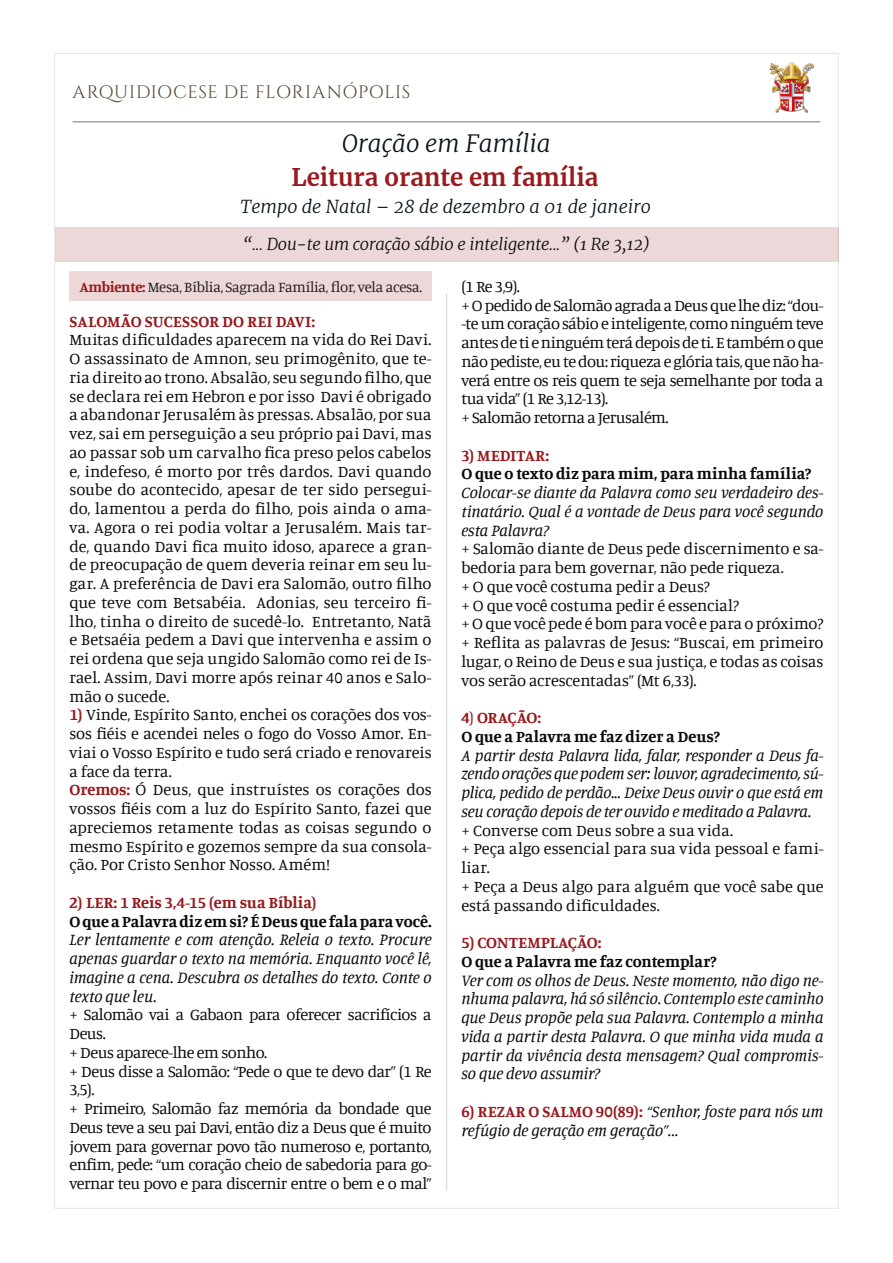
<style>
.page{position:relative;width:893px;height:1263px;background:#fff}
.page>*{position:absolute;margin:0;border:0;box-sizing:border-box;transform-origin:0 0}
.Título{font:700 24px "Merriweather";color:#981a1e}
.Título-2{font:italic 300 24px "Merriweather";color:#0c121a}
.Título-3{font:italic 300 18px "Merriweather";color:#0c121a}
.t1{font:18px "Cinzel";letter-spacing:.03em;color:#564a36}
.Estilo_de_parágrafo{font:16.5px/18.8px "Manuale";letter-spacing:-.01em;color:#0b090c;text-align:justify}
.Estilo_de_parágrafo-2{font:italic 16.5px/18.8px "Manuale";letter-spacing:-.005em;color:#0b090c;text-align:justify}
.Estilo_de_parágrafo-3{font:16.5px/18.8px "Manuale";letter-spacing:-.03em;color:#0b090c}
.Estilo_de_parágrafo-4{font:700 16.5px "Manuale";color:#0b090c}
.Estilo_de_parágrafo-5{font:700 16.5px "Manuale";letter-spacing:.005em;color:#981a1e}
.Título-4{font:italic 300 16.5px "Merriweather";letter-spacing:-.01em;color:#0b090c}
.Estilo_de_parágrafo-6{font:16.5px/18.8px "Manuale";letter-spacing:.01em;color:#0b090c}
.Estilo_de_parágrafo-7{font:15px "Manuale";letter-spacing:-.02em;color:#231f20}
.s1{font-weight:700;color:#981a1e}
.s2{font-weight:400}
.s3{font-weight:700;font-style:normal;color:#981a1e}
</style>
<div class="page">
<hr style="left:73px;top:121px;width:747px;height:1px;background:#061b21">
<img style="left:769px;top:61px;width:45px;height:53px">
<div style="left:55px;top:227px;width:784px;height:34px;background:#edd8d9"></div>
<div style="left:69px;top:271px;width:363px;height:29px;background:#edd8d9"></div>
<hr style="left:446px;top:293px;width:1px;height:898px;background:#a6a594">
<p class="t1" style="left:73px;top:82px;width:339px">ARQUIDIOCESE DE FLORIANÓPOLIS</p>
<p class="Título-2" style="left:342px;top:127px;width:210px">Oração em Família</p>
<p class="Título" style="left:291px;top:161px;width:308px">Leitura orante em família</p>
<p class="Título-3" style="left:240px;top:193px;width:412px">Tempo de Natal – 28 de dezembro a 01 de janeiro</p>
<p class="Título-4" style="left:243px;top:232px;width:408px">“... Dou-te um coração sábio e inteligente...” (1 Re 3,12)</p>
<p class="Estilo_de_parágrafo-7" style="left:80px;top:277px;width:344px"><span class="s1">Ambiente:</span> Mesa, Bíblia, Sagrada Família, flor, vela acesa.</p>
<p class="Estilo_de_parágrafo" style="left:461px;top:276px;width:60px">(1 Re 3,9).</p>
<p class="Estilo_de_parágrafo" style="left:461px;top:295px;width:364px">+ O pedido de Salomão agrada a Deus que lhe diz: “dou--te um coração sábio e inteligente, como ninguém teve antes de ti e ninguém terá depois de ti. E também o que não pediste, eu te dou: riqueza e glória tais, que não ha&shy;verá entre os reis quem te seja semelhante por toda a tua vida” (1 Re 3,12-13).</p>
<p class="Estilo_de_parágrafo-3" style="left:461px;top:408px;width:209px">+ Salomão retorna a Jerusalém.</p>
<p class="Estilo_de_parágrafo-5" style="left:461px;top:444px;width:89px">3) MEDITAR:</p>
<p class="Estilo_de_parágrafo-4" style="left:461px;top:463px;width:352px">O que o texto diz para mim, para minha família?</p>
<p class="Estilo_de_parágrafo-2" style="left:461px;top:483px;width:364px">Colocar-se diante da Palavra como seu verdadeiro des&shy;tinatário. Qual é a vontade de Deus para você segundo esta Palavra?</p>
<p class="Estilo_de_parágrafo" style="left:461px;top:539px;width:364px">+ Salomão diante de Deus pede discernimento e sa&shy;bedoria para bem governar, não pede riqueza.</p>
<p class="Estilo_de_parágrafo" style="left:461px;top:576px;width:250px">+ O que você costuma pedir a Deus?</p>
<p class="Estilo_de_parágrafo" style="left:461px;top:595px;width:279px">+ O que você costuma pedir é essencial?</p>
<p class="Estilo_de_parágrafo" style="left:461px;top:614px;width:364px">+ O que você pede é bom para você e para o próximo?</p>
<p class="Estilo_de_parágrafo" style="left:461px;top:633px;width:364px">+ Reflita as palavras de Jesus: “Buscai, em primeiro lugar, o Reino de Deus e sua justiça, e todas as coisas vos serão acrescentadas” (Mt 6,33).</p>
<p class="Estilo_de_parágrafo-5" style="left:461px;top:707px;width:81px">4<span class="s2">)</span> ORAÇÃO:</p>
<p class="Estilo_de_parágrafo-4" style="left:461px;top:726px;width:260px">O que a Palavra me faz dizer a Deus?</p>
<p class="Estilo_de_parágrafo-2" style="left:461px;top:745px;width:364px">A partir desta Palavra lida, falar, responder a Deus fa&shy;zendo orações que podem ser: louvor, agradecimento, sú&shy;plica, pedido de perdão... Deixe Deus ouvir o que está em seu coração depois de ter ouvido e meditado a Palavra.</p>
<p class="Estilo_de_parágrafo" style="left:461px;top:820px;width:273px">+ Converse com Deus sobre a sua vida.</p>
<p class="Estilo_de_parágrafo-6" style="left:461px;top:839px;width:364px">+ Peça algo essencial para sua vida pessoal e fami&shy;liar.</p>
<p class="Estilo_de_parágrafo" style="left:461px;top:876px;width:364px">+ Peça a Deus algo para alguém que você sabe que está passando dificuldades.</p>
<p class="Estilo_de_parágrafo-5" style="left:461px;top:932px;width:142px">5) CONTEMPLAÇÃO:</p>
<p class="Estilo_de_parágrafo-4" style="left:461px;top:951px;width:257px">O que a Palavra me faz contemplar?</p>
<p class="Estilo_de_parágrafo-2" style="left:461px;top:970px;width:364px">Ver com os olhos de Deus. Neste momento, não digo ne&shy;nhuma palavra, há só silêncio. Contemplo este caminho que Deus propõe pela sua Palavra. Contemplo a minha vida a partir desta Palavra. O que minha vida muda a partir da vivência desta mensagem? Qual compromis&shy;so que devo assumir?</p>
<p class="Estilo_de_parágrafo-2" style="left:461px;top:1101px;width:364px"><span class="s3">6) REZAR O SALMO 90(89):</span> “Senhor, foste para nós um refúgio de geração em geração”...</p>
<p class="Estilo_de_parágrafo-5" style="left:70px;top:310px;width:247px">SALOMÃO SUCESSOR DO REI DAVI:</p>
<p class="Estilo_de_parágrafo" style="left:69px;top:330px;width:364px">Muitas dificuldades aparecem na vida do Rei Davi.<br>O assassinato de Amnon, seu primogênito, que te&shy;ria direito ao trono. Absalão, seu segundo filho, que se declara rei em Hebron e por isso Davi é obrigado a abandonar Jerusalém às pressas. Absalão, por sua vez, sai em perseguição a seu próprio pai Davi, mas ao passar sob um carvalho fica preso pelos cabelos e, indefeso, é morto por três dardos. Davi quando soube do acontecido, apesar de ter sido persegui&shy;do, lamentou a perda do filho, pois ainda o ama&shy;va. Agora o rei podia voltar a Jerusalém. Mais tar&shy;de, quando Davi fica muito idoso, aparece a gran&shy;de preocupação de quem deveria reinar em seu lu&shy;gar. A preferência de Davi era Salomão, outro filho que teve com Betsabéia. Adonias, seu terceiro fi&shy;lho, tinha o direito de sucedê-lo. Entretanto, Natã e Betsaéia pedem a Davi que intervenha e assim o rei ordena que seja ungido Salomão como rei de Is&shy;rael. Assim, Davi morre após reinar 40 anos e Salo&shy;mão o sucede.</p>
<p class="Estilo_de_parágrafo" style="left:69px;top:705px;width:364px"><span class="s1">1)</span> Vinde, Espírito Santo, enchei os corações dos vos&shy;sos fiéis e acendei neles o fogo do Vosso Amor. En&shy;viai o Vosso Espírito e tudo será criado e renovareis a face da terra.</p>
<p class="Estilo_de_parágrafo" style="left:69px;top:780px;width:364px"><span class="s1">Oremos:</span> Ó Deus, que instruístes os corações dos vossos fiéis com a luz do Espírito Santo, fazei que apreciemos retamente todas as coisas segundo o mesmo Espírito e gozemos sempre da sua consola&shy;ção. Por Cristo Senhor Nosso. Amém!</p>
<p class="Estilo_de_parágrafo-5" style="left:69px;top:892px;width:249px">2) LER: 1 Reis 3,4-15 (em sua Bíblia)</p>
<p class="Estilo_de_parágrafo-4" style="left:69px;top:910px;width:364px">O que a Palavra diz em si? É Deus que fala para você.</p>
<p class="Estilo_de_parágrafo-2" style="left:69px;top:930px;width:364px">Ler lentamente e com atenção. Releia o texto. Procure apenas guardar o texto na memória. Enquanto você lê, imagine a cena. Descubra os detalhes do texto. Conte o texto que leu.</p>
<p class="Estilo_de_parágrafo-3" style="left:69px;top:1005px;width:364px">+ Salomão vai a Gabaon para oferecer sacrifícios a<br>Deus.</p>
<p class="Estilo_de_parágrafo-3" style="left:69px;top:1042px;width:199px">+ Deus aparece-lhe em sonho.</p>
<p class="Estilo_de_parágrafo-3" style="left:69px;top:1061px;width:364px">+ Deus disse a Salomão: “Pede o que te devo dar” (1 Re<br>3,5).</p>
<p class="Estilo_de_parágrafo" style="left:69px;top:1099px;width:364px">+ Primeiro, Salomão faz memória da bondade que Deus teve a seu pai Davi, então diz a Deus que é muito jovem para governar povo tão numeroso e, portanto, enfim, pede: “um coração cheio de sabedoria para go&shy;vernar teu povo e para discernir entre o bem e o mal”</p>
</div>
